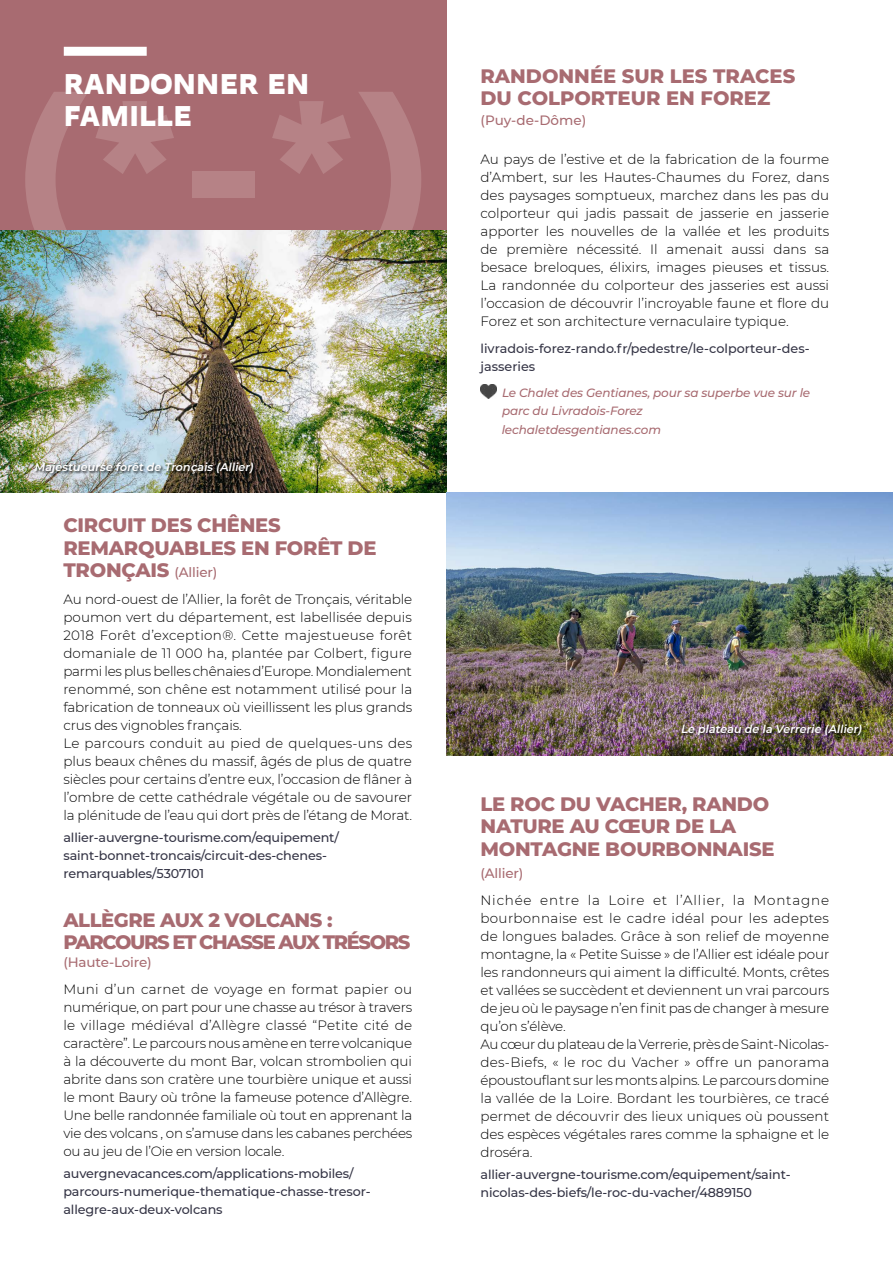
<style>
.page{position:relative;width:893px;height:1263px;background:#fff}
.page>*{position:absolute;margin:0;border:0;box-sizing:border-box;transform-origin:0 0}
.t1{font:900 186.3px "Blom";color:#b68286}
.t2{font:900 28.5px/31.5px "Blom";letter-spacing:.01em;color:#fff}
.t3{font:800 19.5px/22.5px "Montserrat";letter-spacing:-.01em;color:#a86b71}
.t4{font:800 19.5px/22.5px "Montserrat";letter-spacing:-.07em;color:#a86b71}
.t5{font:300 13.5px/18px "Montserrat";letter-spacing:-.01em;color:#000;text-align:justify}
.t6{font:500 13.5px "Montserrat";letter-spacing:-.01em;color:#a86b71}
.t7{font:500 12.75px/18px "Montserrat";letter-spacing:-.01em;color:#343445}
.t8{font:italic 500 12px/18px "Montserrat";letter-spacing:-.01em;color:#a86b71}
.t9{font:italic 600 11.25px "Montserrat";color:#fff}
.s1{font-weight:500;font-size:13.5px}
</style>
<div class="page">
<div style="left:0;top:0;width:446px;height:318px;background:#a86b71"></div>
<div style="left:64px;top:47px;width:83px;height:9px;background:#fff"></div>
<img style="left:0;top:231px;width:446px;height:262px">
<img style="left:446px;top:493px;width:447px;height:262px">
<div style="left:35px;top:462px;width:221px;height:15px;background:#000;opacity:.75"></div>
<img style="left:480px;top:385px;width:17px;height:14px">
<div style="left:681px;top:724px;width:183px;height:14px;background:#000;opacity:.75"></div>
<h2 class="t2" style="left:64px;top:68px;width:247px">RANDONNER EN<br>FAMILLE</h2>
<h3 class="t3" style="left:480px;top:63px;width:316px">RANDONNÉE SUR LES TRACES<br>DU COLPORTEUR EN FOREZ</h3>
<h1 class="t1" style="left:21px;top:47px;width:405px">(*-*)</h1>
<p class="t6" style="left:480px;top:110px;width:107px">(Puy-de-Dôme)</p>
<p class="t5" style="left:480px;top:150px;width:350px">Au pays de l’estive et de la fabrication de la fourme d’Ambert, sur les Hautes-Chaumes du Forez, dans des paysages somptueux, marchez dans les pas du colporteur qui jadis passait de jasserie en jasserie apporter les nouvelles de la vallée et les produits de première nécessité. Il amenait aussi dans sa besace breloques, élixirs, images pieuses et tissus.<br>La randonnée du colporteur des jasseries est aussi l’occasion de découvrir l’incroyable faune et flore du Forez et son architecture vernaculaire typique.</p>
<p class="t7" style="left:480px;top:339px;width:331px">livradois-forez-rando.fr/pedestre/le-colporteur-des&shy;jasseries</p>
<p class="t8" style="left:502px;top:383px;width:310px">Le Chalet des Gentianes, pour sa superbe vue sur le parc du Livradois-Forez</p>
<p class="t8" style="left:502px;top:421px;width:161px">lechaletdesgentianes.com</p>
<p class="t9" style="left:34px;top:459px;width:224px">Majestueurse forêtde Tronçais (Allier)</p>
<h3 class="t3" style="left:63px;top:513px;width:315px">CIRCUIT DES CHÊNES<br>REMARQUABLES EN FORÊT DE<br>TRONÇAIS <span class="s1">(Allier)</span></h3>
<p class="t5" style="left:63px;top:590px;width:350px;text-align:left">Au nord-ouest de l’Allier, la forêt de Tronçais, véritable poumon vert du département, est labellisée depuis 2018 Forêt d’exception®. Cette majestueuse forêt domaniale de 11 000 ha, plantée par Colbert, figure parmi les plus belles chênaies d’Europe. Mondialement renommé, son chêne est notamment utilisé pour la fabrication de tonneaux où vieillissent les plus grands crus des vignobles français.<br>Le parcours conduit au pied de quelques-uns des plus beaux chênes du massif, âgés de plus de quatre siècles pour certains d’entre eux, l’occasion de flâner à l’ombre de cette cathédrale végétale ou de savourer la plénitude de l’eau qui dort près de l’étang de Morat.</p>
<p class="t7" style="left:63px;top:828px;width:277px">allier-auvergne-tourisme.com/equipement/ saint-bonnet-troncais/circuit-des-chenes&shy;remarquables/5307101</p>
<h3 class="t4" style="left:63px;top:907px;width:349px">ALLÈGRE AUX 2 VOLCANS :<br>PARCOURS ET CHASSE AUX TRÉSORS</h3>
<p class="t6" style="left:63px;top:953px;width:90px">(Haute-Loire)</p>
<p class="t5" style="left:63px;top:979px;width:350px">Muni d’un carnet de voyage en format papier ou numérique, on part pour une chasse au trésor à travers le village médiéval d’Allègre classé “Petite cité de caractère”. Le parcours nous amène en terre volcanique à la découverte du mont Bar, volcan strombolien qui abrite dans son cratère une tourbière unique et aussi le mont Baury où trône la fameuse potence d’Allègre.<br>Une belle randonnée familiale où tout en apprenant la vie des volcans , on s’amuse dans les cabanes perchées ou au jeu de l’Oie en version locale.</p>
<p class="t7" style="left:63px;top:1164px;width:309px">auvergnevacances.com/applications-mobiles/ parcours-numerique-thematique-chasse-tresor&shy;allegre-aux-deux-volcans</p>
<p class="t9" style="left:681px;top:721px;width:185px">Le plateau de la Verrerie (Allier)</p>
<h3 class="t3" style="left:480px;top:792px;width:296px">LE ROC DU VACHER, RANDO<br>NATURE AU CŒUR DE LA<br>MONTAGNE BOURBONNAISE</h3>
<p class="t6" style="left:480px;top:864px;width:44px">(Allier)</p>
<p class="t5" style="left:480px;top:891px;width:350px;text-align:left">Nichée entre la Loire et l’Allier, la Montagne bourbonnaise est le cadre idéal pour les adeptes de longues balades. Grâce à son relief de moyenne montagne, la « Petite Suisse » de l’Allier est idéale pour les randonneurs qui aiment la difficulté. Monts, crêtes et vallées se succèdent et deviennent un vrai parcours de jeu où le paysage n’en finit pas de changer à mesure qu’on s’élève.<br>Au cœur du plateau de la Verrerie, près de Saint-Nicolas&shy;des-Biefs, « le roc du Vacher » offre un panorama époustouflant sur les monts alpins. Le parcours domine la vallée de la Loire. Bordant les tourbières, ce tracé permet de découvrir des lieux uniques où poussent des espèces végétales rares comme la sphaigne et le droséra.</p>
<p class="t7" style="left:480px;top:1165px;width:312px">allier-auvergne-tourisme.com/equipement/saint&shy;nicolas-des-biefs/le-roc-du-vacher/4889150</p>
</div>
